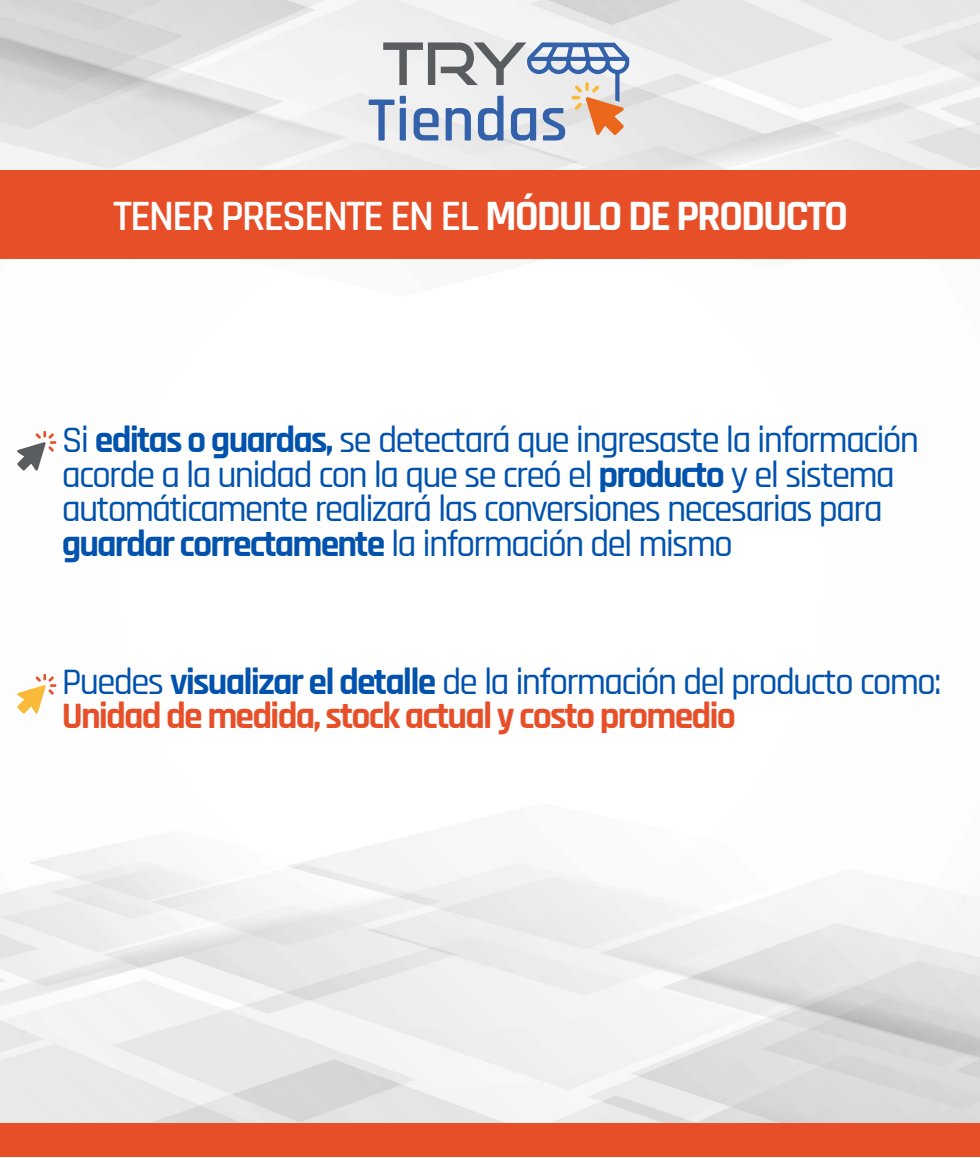
<style>
.page{position:relative;width:980px;height:1158px;background:#fff}
.page>*{position:absolute;margin:0;border:0;box-sizing:border-box;transform-origin:0 0}
.t1{font:600 43.8px "Rajdhani";letter-spacing:-.05em;color:#fff}
.t2{font:500 37.72px/34.5px "Rajdhani";letter-spacing:-.05em;color:#0052ad}
.t3{font:700 37.72px/34.5px "Rajdhani";letter-spacing:-.05em;color:#e74f29}
.s1{font-weight:700}
.s2{font-weight:500;color:#0052ad}
.s3{color:#0052ad}
</style>
<div class="page">
<img style="left:0;top:0;width:979px;height:1123px">
<div style="left:0;top:1123px;width:979px;height:34px;background:#e74f29"></div>
<svg style="left:368px;top:42px;width:261px;height:98px"></svg>
<div style="left:0;top:170px;width:979px;height:88px;background:#e74f29"></div>
<svg style="left:17px;top:431px;width:39px;height:39px"></svg>
<svg style="left:17px;top:673px;width:39px;height:40px"></svg>
<p class="t1" style="left:113px;top:190px;width:736px">TENER PRESENTE EN EL <span class="s1">MÓDULO DE PRODUCTO</span></p>
<p class="t2" style="left:62px;top:424px;width:858px">Si <span class="s1">editas o guardas,</span> se detectará que ingresaste la información acorde a la unidad con la que se creó el <span class="s1">producto</span> y el sistema automáticamente realizará las conversiones necesarias para <span class="s1">guardar correctamente</span> la información del mismo</p>
<p class="t3" style="left:62px;top:665px;width:881px"><span class="s2">Puedes</span> <span class="s3">visualizar el detalle</span> <span class="s2">de la información del producto como:<br></span>Unidad de medida, stock actual y costo promedio</p>
</div>
